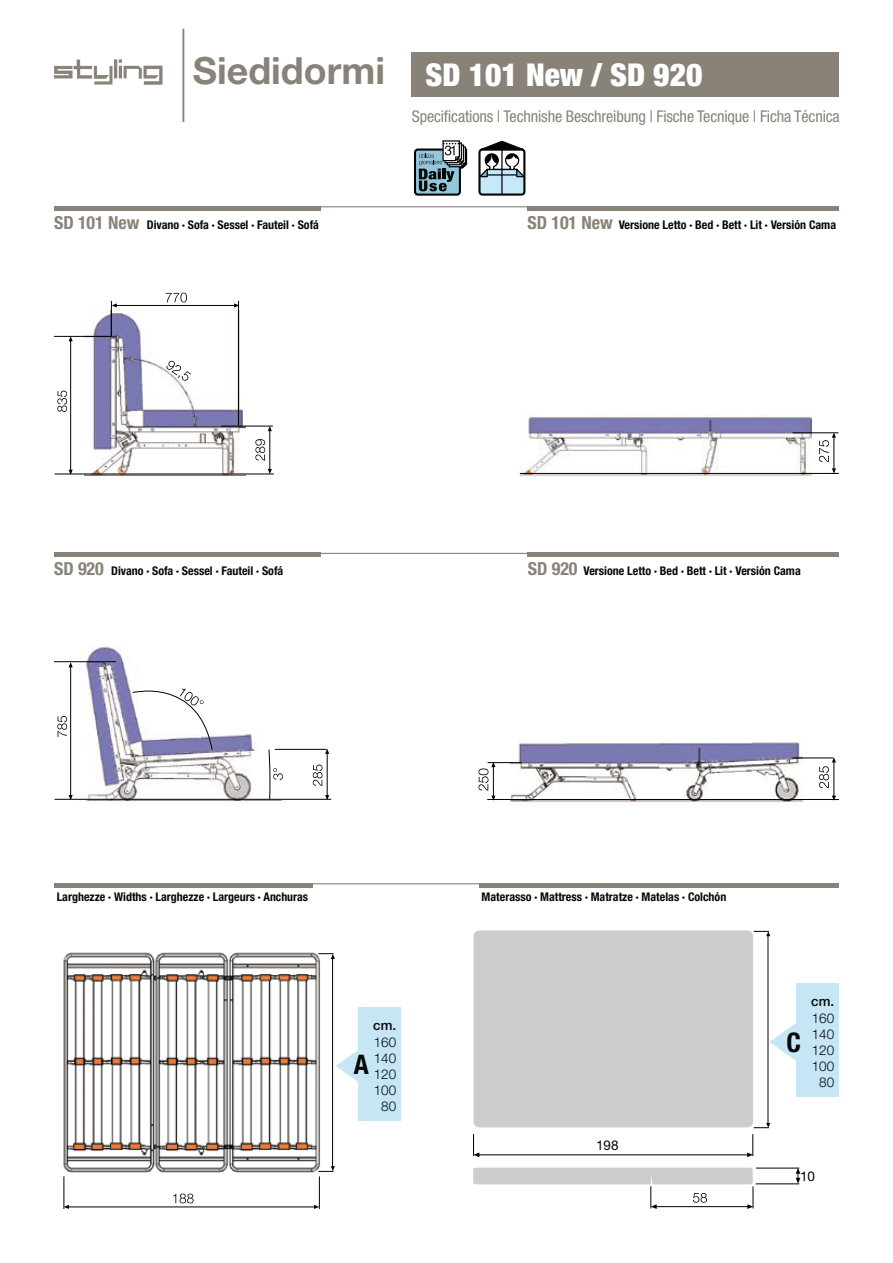
<style>
.page{position:relative;width:893px;height:1263px;background:#fff}
.page>*{position:absolute;margin:0;border:0;box-sizing:border-box;transform-origin:0 0}
.t1{font:700 37.5px "Helvetica Neue";color:#888278}
.t2{font:900 condensed 31.5px "Helvetica Neue";color:#fff}
.t3{font:700 condensed 27px "Helvetica Neue";color:#040809}
.t4{font:condensed 16.2px "Helvetica Neue";letter-spacing:-.01em;color:#888278}
.t5{font:300 13.5px/16.2px "Helvetica Neue";color:#040809;text-align:center}
.t6{font:500 13.5px "Helvetica Neue";color:#040809}
.t7{font:13.5px "Helvetica Neue";color:#040809}
.t8{font:700 condensed 12px "Helvetica Neue";color:#040809}
.s1{font-size:18px;color:#888278}
</style>
<div class="page">
<img style="left:63px;top:952px;width:257px;height:221px">
<div style="left:359px;top:1007px;width:42px;height:114px;background:#c6e6f6"></div>
<div style="left:797px;top:983px;width:42px;height:114px;background:#c6e6f6"></div>
<div style="left:412px;top:52px;width:427px;height:45px;background:#888278"></div>
<hr style="left:182px;top:29px;width:2px;height:93px;background:#888278">
<hr style="left:54px;top:883px;width:259px;height:4px;background:#888278">
<hr style="left:480px;top:883px;width:359px;height:4px;background:#888278">
<hr style="left:54px;top:883px;width:785px;height:1px;background:#888278">
<svg style="left:54px;top:59px;width:109px;height:26px"></svg>
<div style="left:480px;top:175px;width:44px;height:19px;background:#c5e9f8"></div>
<div style="left:478px;top:148px;width:47px;height:48px;border:2px solid #010202;border-radius:3px"></div>
<hr style="left:501px;top:150px;width:2px;height:44px;background:#010202">
<hr style="left:54px;top:206px;width:266px;height:4px;background:#888278">
<hr style="left:54px;top:206px;width:785px;height:1px;background:#888278">
<hr style="left:527px;top:206px;width:312px;height:4px;background:#888278">
<hr style="left:54px;top:553px;width:266px;height:4px;background:#888278">
<hr style="left:54px;top:553px;width:785px;height:1px;background:#888278">
<hr style="left:527px;top:553px;width:312px;height:4px;background:#888278">
<svg style="left:336px;top:1021px;width:23px;height:90px"></svg>
<svg style="left:770px;top:997px;width:27px;height:90px"></svg>
<div style="left:474px;top:931px;width:279px;height:196px;background:#cdcccb;border-radius:5px"></div>
<div style="left:474px;top:931px;width:279px;height:196px;border:1px solid #cdcccb;border-radius:5px"></div>
<hr style="left:756px;top:1183px;width:43px;height:1px;background:#010202">
<hr style="left:756px;top:1168px;width:43px;height:1px;background:#010202">
<svg style="left:796px;top:1168px;width:4px;height:16px"></svg>
<hr style="left:478px;top:1154px;width:269px;height:1px;background:#010202">
<svg style="left:747px;top:1134px;width:6px;height:23px"></svg>
<svg style="left:473px;top:1134px;width:6px;height:23px"></svg>
<hr style="left:332px;top:958px;width:1px;height:210px;background:#010202">
<svg style="left:318px;top:1166px;width:17px;height:6px"></svg>
<svg style="left:318px;top:953px;width:17px;height:6px"></svg>
<hr style="left:768px;top:935px;width:1px;height:189px;background:#010202">
<svg style="left:754px;top:1123px;width:16px;height:5px"></svg>
<svg style="left:754px;top:931px;width:16px;height:5px"></svg>
<hr style="left:319px;top:1176px;width:1px;height:33px;background:#010202">
<hr style="left:64px;top:1176px;width:1px;height:33px;background:#010202">
<hr style="left:68px;top:1207px;width:248px;height:1px;background:#010202">
<svg style="left:64px;top:1205px;width:5px;height:4px"></svg>
<svg style="left:314px;top:1205px;width:5px;height:4px"></svg>
<svg style="left:173px;top:1193px;width:21px;height:10px"></svg>
<svg style="left:473px;top:1167px;width:281px;height:42px"></svg>
<div style="left:415px;top:150px;width:45px;height:45px;background:linear-gradient(to right,#94c7db,#94c7db);border-radius:3px"></div>
<div style="left:414px;top:148px;width:47px;height:48px;border:2px solid #010202;border-radius:3px"></div>
<svg style="left:419px;top:140px;width:107px;height:51px"></svg>
<img style="left:84px;top:311px;width:162px;height:167px">
<svg style="left:166px;top:293px;width:21px;height:9px"></svg>
<hr style="left:111px;top:301px;width:1px;height:35px;background:#010202">
<hr style="left:238px;top:301px;width:1px;height:124px;background:#010202">
<hr style="left:221px;top:426px;width:52px;height:1px;background:#010202">
<hr style="left:270px;top:431px;width:1px;height:38px;background:#010202">
<svg style="left:268px;top:426px;width:4px;height:5px"></svg>
<svg style="left:268px;top:469px;width:4px;height:5px"></svg>
<svg style="left:255px;top:439px;width:10px;height:22px"></svg>
<hr style="left:55px;top:474px;width:219px;height:1px;background:#010202">
<hr style="left:70px;top:341px;width:1px;height:129px;background:#010202">
<svg style="left:69px;top:337px;width:4px;height:4px"></svg>
<svg style="left:69px;top:470px;width:4px;height:5px"></svg>
<svg style="left:57px;top:391px;width:10px;height:21px"></svg>
<svg style="left:166px;top:360px;width:25px;height:21px"></svg>
<hr style="left:54px;top:336px;width:57px;height:1px;background:#010202">
<hr style="left:116px;top:305px;width:118px;height:1px;background:#010202">
<svg style="left:112px;top:303px;width:5px;height:4px"></svg>
<svg style="left:234px;top:303px;width:4px;height:4px"></svg>
<img style="left:520px;top:415px;width:291px;height:61px">
<hr style="left:792px;top:433px;width:46px;height:1px;background:#010202">
<hr style="left:834px;top:437px;width:1px;height:32px;background:#010202">
<svg style="left:832px;top:468px;width:7px;height:5px"></svg>
<svg style="left:819px;top:432px;width:17px;height:30px"></svg>
<hr style="left:520px;top:473px;width:319px;height:1px;background:#010202">
<img style="left:71px;top:647px;width:222px;height:155px">
<hr style="left:275px;top:749px;width:52px;height:1px;background:#010202">
<hr style="left:327px;top:753px;width:1px;height:42px;background:#010202">
<svg style="left:325px;top:749px;width:4px;height:5px"></svg>
<svg style="left:325px;top:795px;width:4px;height:4px"></svg>
<svg style="left:313px;top:764px;width:10px;height:22px"></svg>
<hr style="left:55px;top:799px;width:276px;height:1px;background:#010202">
<hr style="left:54px;top:661px;width:62px;height:1px;background:#010202">
<hr style="left:70px;top:666px;width:1px;height:129px;background:#010202">
<svg style="left:69px;top:662px;width:4px;height:5px"></svg>
<svg style="left:69px;top:795px;width:4px;height:5px"></svg>
<svg style="left:57px;top:716px;width:10px;height:21px"></svg>
<svg style="left:132px;top:676px;width:80px;height:74px"></svg>
<svg style="left:269px;top:749px;width:14px;height:50px"></svg>
<img style="left:495px;top:740px;width:334px;height:63px">
<hr style="left:792px;top:758px;width:41px;height:1px;background:#010202">
<hr style="left:834px;top:762px;width:1px;height:34px;background:#010202">
<svg style="left:832px;top:796px;width:4px;height:5px"></svg>
<svg style="left:819px;top:757px;width:17px;height:31px"></svg>
<hr style="left:487px;top:799px;width:352px;height:1px;background:#010202">
<hr style="left:488px;top:762px;width:34px;height:1px;background:#010202">
<svg style="left:478px;top:762px;width:17px;height:39px"></svg>
<h1 class="t1" style="left:193px;top:58px;width:194px">Siedidormi</h1>
<h2 class="t2" style="left:426px;top:63px;width:278px">SD 101 New / SD 920</h2>
<h3 class="t4" style="left:412px;top:111px;width:429px">Specifications | Technishe Beschreibung | Fische Tecnique | Ficha Técnica</h3>
<p class="t8" style="left:54px;top:220px;width:266px"><span class="s1">SD 101 New</span> Divano · Sofa · Sessel · Fauteil · Sofá</p>
<p class="t8" style="left:527px;top:220px;width:310px"><span class="s1">SD 101 New</span> Versione Letto · Bed · Bett · Lit · Versión Cama</p>
<p class="t8" style="left:54px;top:566px;width:231px"><span class="s1">SD 920</span> Divano · Sofa · Sessel · Fauteil · Sofá</p>
<p class="t8" style="left:528px;top:566px;width:275px"><span class="s1">SD 920</span> Versione Letto · Bed · Bett · Lit · Versión Cama</p>
<p class="t8" style="left:57px;top:892px;width:253px">Larghezze · Widths · Larghezze · Largeurs · Anchuras</p>
<p class="t8" style="left:482px;top:892px;width:246px">Materasso · Mattress · Matratze · Matelas · Colchón</p>
<p class="t6" style="left:373px;top:1021px;width:25px">cm.</p>
<p class="t5" style="left:374px;top:1035px;width:24px">160<br>140<br>120<br>100<br>80</p>
<h3 class="t3" style="left:354px;top:1055px;width:17px">A</h3>
<p class="t7" style="left:596px;top:1140px;width:24px">198</p>
<h3 class="t3" style="left:786px;top:1032px;width:16px">C</h3>
<p class="t6" style="left:811px;top:997px;width:25px">cm.</p>
<p class="t5" style="left:812px;top:1011px;width:24px">160<br>140<br>120<br>100<br>80</p>
<p class="t7" style="left:800px;top:1171px;width:17px">10</p>
</div>
